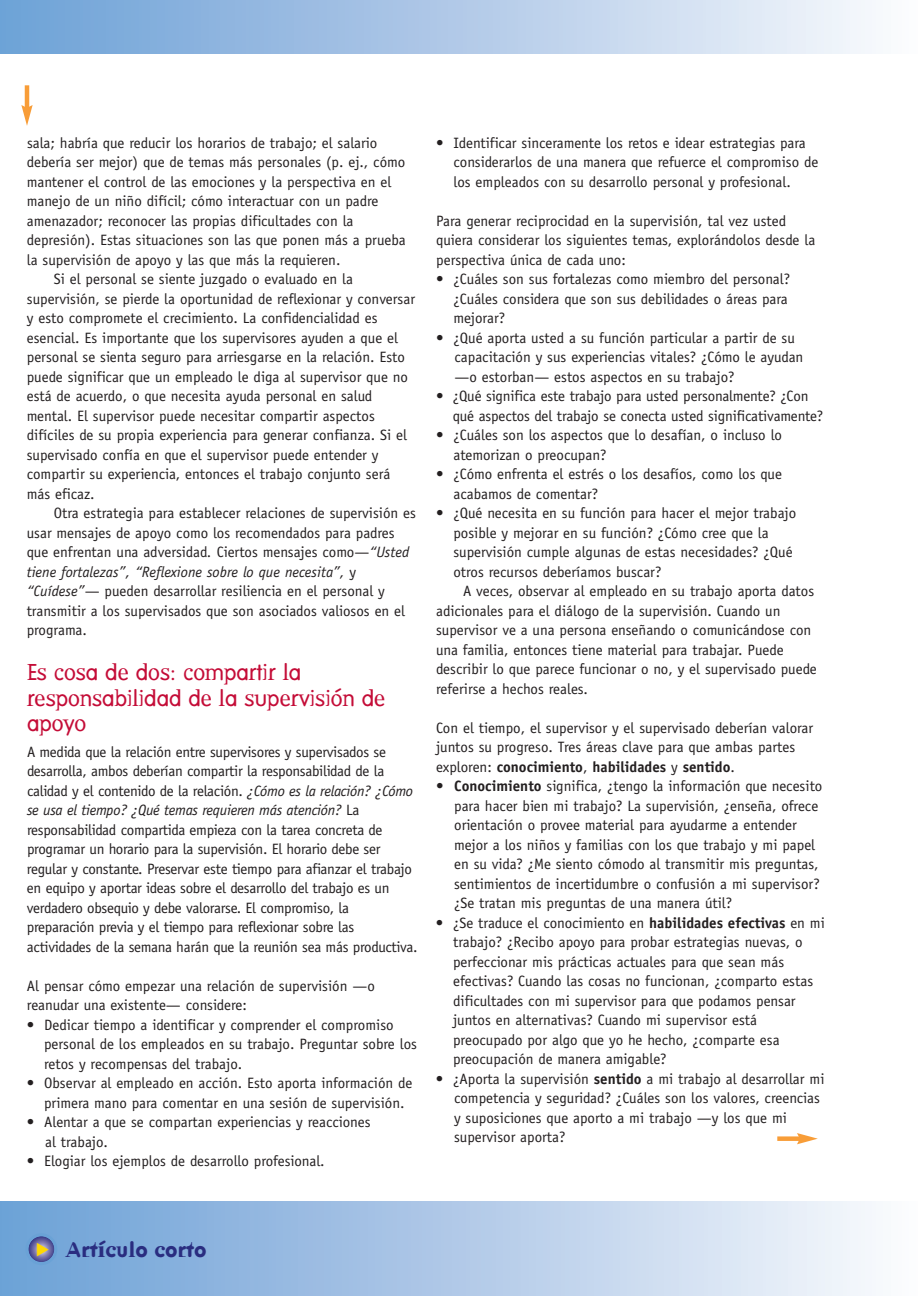
<style>
.page{position:relative;width:918px;height:1296px;background:#fff}
.page>*{position:absolute;margin:0;border:0;box-sizing:border-box;transform-origin:0 0}
.t1{font:22.5px/25.5px "Dead History Roman";color:#c40c37}
.t2{font:700 21px "Dead History";color:#2a2d80}
.t3{font:15px/19.5px "Officina Sans";color:#231f20}
.t4{font:15px/19.5px "Officina Sans";letter-spacing:-.02em;color:#231f20}
.s1{font-style:italic}
.s2{font-weight:700}
</style>
<div class="page">
<div style="left:0;top:1202px;width:918px;height:94px;background:linear-gradient(to right,#6a9ed5,#faf9fd)"></div>
<div style="left:0;top:0;width:918px;height:54px;background:linear-gradient(to right,#6b9fd5,#faf9fd)"></div>
<hr style="left:25px;top:85px;width:4px;height:24px;background:#f89d38">
<svg style="left:21px;top:105px;width:12px;height:21px"></svg>
<div style="left:777px;top:1136px;width:24px;height:5px;background:#f89d38"></div>
<svg style="left:797px;top:1133px;width:21px;height:11px"></svg>
<svg style="left:26px;top:1233px;width:31px;height:32px"></svg>
<p class="t3" style="left:27px;top:134px;width:380px">sala; habría que reducir los horarios de trabajo; el salario debería ser mejor) que de temas más personales (p. ej., cómo mantener el control de las emociones y la perspectiva en el manejo de un niño difícil; cómo interactuar con un padre amenazador; reconocer las propias dificultades con la depresión). Estas situaciones son las que ponen más a prueba la supervisión de apoyo y las que más la requieren.</p>
<p class="t3" style="left:27px;top:271px;width:390px;text-indent:27px">Si el personal se siente juzgado o evaluado en la supervisión, se pierde la oportunidad de reflexionar y conversar y esto compromete el crecimiento. La confidencialidad es esencial. Es importante que los supervisores ayuden a que el personal se sienta seguro para arriesgarse en la relación. Esto puede significar que un empleado le diga al supervisor que no está de acuerdo, o que necesita ayuda personal en salud mental. El supervisor puede necesitar compartir aspectos difíciles de su propia experiencia para generar confianza. Si el supervisado confía en que el supervisor puede entender y compartir su experiencia, entonces el trabajo conjunto será más eficaz.</p>
<p class="t3" style="left:27px;top:505px;width:391px;text-indent:27px">Otra estrategia para establecer relaciones de supervisión es usar mensajes de apoyo como los recomendados para padres que enfrentan una adversidad<span class="s1">.</span> Ciertos mensajes como—<span class="s1">“Usted tiene fortalezas”, “Reflexione sobre lo que necesita”,</span> y <span class="s1">“Cuídese”</span>— pueden desarrollar resiliencia en el personal y transmitir a los supervisados que son asociados valiosos en el programa.</p>
<h3 class="t1" style="left:27px;top:660px;width:360px">Es cosa de dos: compartir la responsabilidad de la supervisión de apoyo</h3>
<p class="t4" style="left:27px;top:743px;width:392px">A medida que la relación entre supervisores y supervisados se desarrolla, ambos deberían compartir la responsabilidad de la calidad y el contenido de la relación. <span class="s1">¿Cómo es la relación? ¿Cómo se usa el tiempo? ¿Qué temas requieren más atención?</span> La responsabilidad compartida empieza con la tarea concreta de programar un horario para la supervisión. El horario debe ser regular y constante. Preservar este tiempo para afianzar el trabajo en equipo y aportar ideas sobre el desarrollo del trabajo es un verdadero obsequio y debe valorarse. El compromiso, la preparación previa y el tiempo para reflexionar sobre las actividades de la semana harán que la reunión sea más productiva.</p>
<p class="t3" style="left:27px;top:977px;width:349px">Al pensar cómo empezar una relación de supervisión —o reanudar una existente— considere:</p>
<p class="t3" style="left:44px;top:1016px;width:374px;text-indent:-17px">• Dedicar tiempo a identificar y comprender el compromiso personal de los empleados en su trabajo. Preguntar sobre los retos y recompensas del trabajo.</p>
<p class="t3" style="left:44px;top:1075px;width:370px;text-indent:-17px">• Observar al empleado en acción. Esto aporta información de primera mano para comentar en una sesión de supervisión.</p>
<p class="t3" style="left:45px;top:1114px;width:327px;text-indent:-18px">• Alentar a que se compartan experiencias y reacciones al trabajo.</p>
<p class="t3" style="left:27px;top:1153px;width:299px">• Elogiar los ejemplos de desarrollo profesional.</p>
<p class="t3" style="left:454px;top:134px;width:366px;text-indent:-17px">• Identificar sinceramente los retos e idear estrategias para considerarlos de una manera que refuerce el compromiso de los empleados con su desarrollo personal y profesional.</p>
<p class="t3" style="left:436px;top:212px;width:381px">Para generar reciprocidad en la supervisión, tal vez usted quiera considerar los siguientes temas, explorándolos desde la perspectiva única de cada uno:</p>
<p class="t3" style="left:453px;top:271px;width:338px;text-indent:-17px">• ¿Cuáles son sus fortalezas como miembro del personal? ¿Cuáles considera que son sus debilidades o áreas para mejorar?</p>
<p class="t3" style="left:454px;top:329px;width:350px;text-indent:-18px">• ¿Qué aporta usted a su función particular a partir de su capacitación y sus experiencias vitales? ¿Cómo le ayudan —o estorban— estos aspectos en su trabajo?</p>
<p class="t3" style="left:453px;top:388px;width:372px;text-indent:-17px">• ¿Qué significa este trabajo para usted personalmente? ¿Con qué aspectos del trabajo se conecta usted significativamente?</p>
<p class="t3" style="left:453px;top:427px;width:330px;text-indent:-17px">• ¿Cuáles son los aspectos que lo desafían, o incluso lo atemorizan o preocupan?</p>
<p class="t3" style="left:453px;top:466px;width:330px;text-indent:-17px">• ¿Cómo enfrenta el estrés o los desafíos, como los que acabamos de comentar?</p>
<p class="t3" style="left:453px;top:505px;width:344px;text-indent:-17px">• ¿Qué necesita en su función para hacer el mejor trabajo posible y mejorar en su función? ¿Cómo cree que la supervisión cumple algunas de estas necesidades? ¿Qué otros recursos deberíamos buscar?</p>
<p class="t3" style="left:436px;top:583px;width:382px;text-indent:27px">A veces, observar al empleado en su trabajo aporta datos adicionales para el diálogo de la supervisión. Cuando un supervisor ve a una persona enseñando o comunicándose con una familia, entonces tiene material para trabajar. Puede describir lo que parece funcionar o no, y el supervisado puede referirse a hechos reales.</p>
<p class="t3" style="left:436px;top:719px;width:379px">Con el tiempo, el supervisor y el supervisado deberían valorar juntos su progreso. Tres áreas clave para que ambas partes exploren: <span class="s2">conocimiento</span>, <span class="s2">habilidades</span> y <span class="s2">sentido</span>.</p>
<p class="t3" style="left:454px;top:778px;width:370px;text-indent:-18px">• <span class="s2">Conocimiento</span> significa, ¿tengo la información que necesito para hacer bien mi trabajo? La supervisión, ¿enseña, ofrece orientación o provee material para ayudarme a entender mejor a los niños y familias con los que trabajo y mi papel en su vida? ¿Me siento cómodo al transmitir mis preguntas, sentimientos de incertidumbre o confusión a mi supervisor? ¿Se tratan mis preguntas de una manera útil?</p>
<p class="t3" style="left:453px;top:914px;width:373px;text-indent:-17px">• ¿Se traduce el conocimiento en <span class="s2">habilidades efectivas</span> en mi trabajo? ¿Recibo apoyo para probar estrategias nuevas, o perfeccionar mis prácticas actuales para que sean más efectivas? Cuando las cosas no funcionan, ¿comparto estas dificultades con mi supervisor para que podamos pensar juntos en alternativas? Cuando mi supervisor está preocupado por algo que yo he hecho, ¿comparte esa preocupación de manera amigable?</p>
<p class="t3" style="left:454px;top:1070px;width:372px;text-indent:-18px">• ¿Aporta la supervisión <span class="s2">sentido</span> a mi trabajo al desarrollar mi competencia y seguridad? ¿Cuáles son los valores, creencias y suposiciones que aporto a mi trabajo —y los que mi supervisor aporta?</p>
<h2 class="t2" style="left:66px;top:1237px;width:142px">Artículo corto</h2>
</div>
